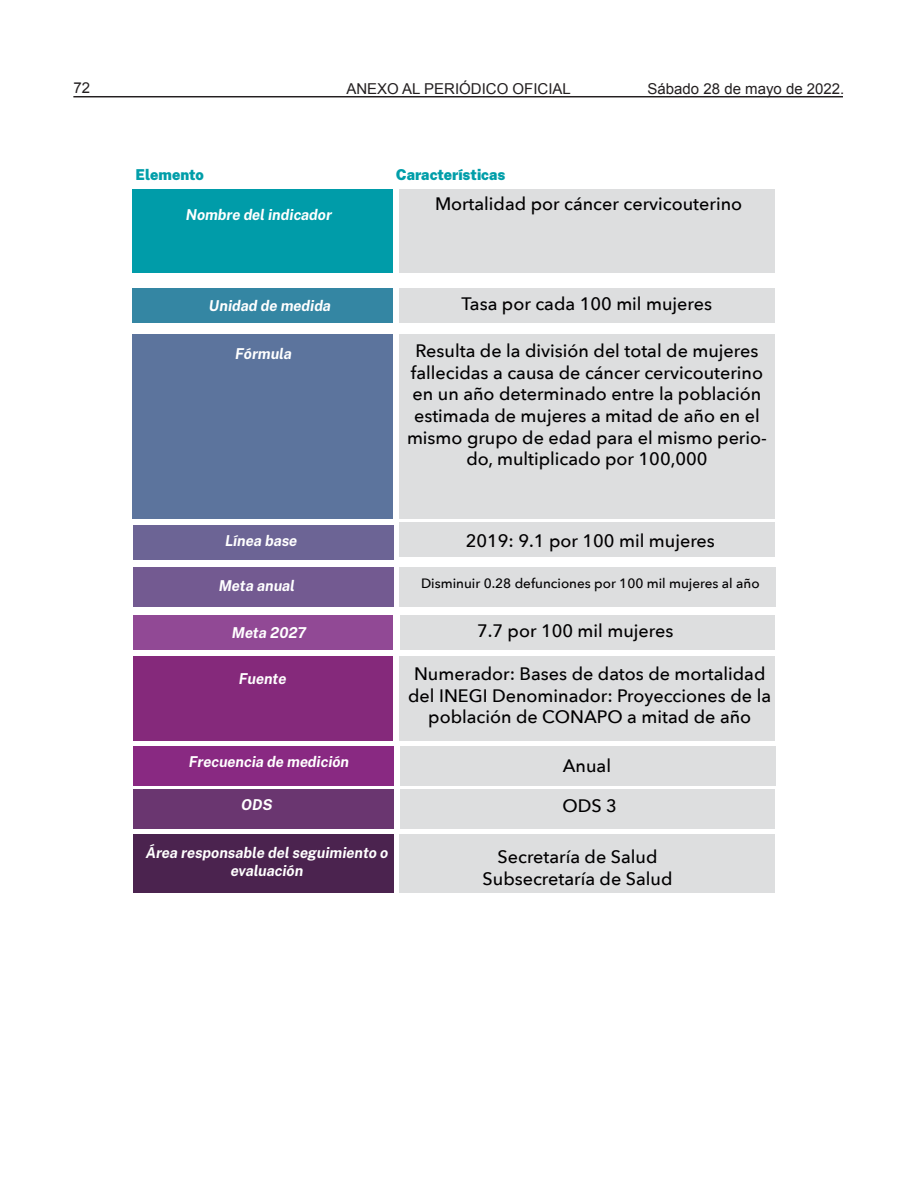
<style>
.page{position:relative;width:918px;height:1188px;background:#fff}
.page>*{position:absolute;margin:0;border:0;box-sizing:border-box;transform-origin:0 0}
.t1{font:500 18px/21.6px "Avenir Next";color:#010001;text-align:center}
.t2{font:italic 700 15px/18px "Public Sans";color:#fff;text-align:center}
.t3{font:15px "Arial";color:#231f20}
.t4{font:900 15px "Public Sans";color:#009ea9}
.t5{font:500 13.5px "Avenir Next";color:#010001}
</style>
<div class="page">
<hr style="left:73px;top:96px;width:770px;height:1px;background:#231f20">
<div style="left:132px;top:189px;width:261px;height:83px;background:#009ca9"></div>
<div style="left:132px;top:288px;width:261px;height:35px;background:#3486a3"></div>
<div style="left:132px;top:334px;width:261px;height:184px;background:#5c749d"></div>
<div style="left:133px;top:525px;width:260px;height:35px;background:#6c6495"></div>
<div style="left:133px;top:567px;width:260px;height:40px;background:#735a91"></div>
<div style="left:399px;top:189px;width:376px;height:83px;background:#dddedf"></div>
<div style="left:399px;top:288px;width:376px;height:35px;background:#dddedf"></div>
<div style="left:400px;top:334px;width:375px;height:184px;background:#dddedf"></div>
<div style="left:399px;top:522px;width:376px;height:35px;background:#dddedf"></div>
<div style="left:399px;top:567px;width:377px;height:40px;background:#dddedf"></div>
<div style="left:133px;top:615px;width:260px;height:35px;background:#914995"></div>
<div style="left:134px;top:789px;width:260px;height:40px;background:#6a3670"></div>
<div style="left:133px;top:656px;width:260px;height:85px;background:#85297b"></div>
<div style="left:133px;top:747px;width:261px;height:39px;background:#892982"></div>
<div style="left:133px;top:834px;width:260px;height:59px;background:#4b234f"></div>
<div style="left:400px;top:615px;width:375px;height:35px;background:#dddedf"></div>
<div style="left:399px;top:656px;width:376px;height:85px;background:#dddedf"></div>
<div style="left:400px;top:789px;width:375px;height:40px;background:#dddedf"></div>
<div style="left:399px;top:834px;width:376px;height:59px;background:#dddedf"></div>
<div style="left:400px;top:747px;width:376px;height:39px;background:#dddedf"></div>
<p class="t3" style="left:74px;top:78px;width:18px">72</p>
<p class="t3" style="left:346px;top:79px;width:226px">ANEXO AL PERIÓDICO OFICIAL</p>
<p class="t3" style="left:648px;top:79px;width:198px">Sábado 28 de mayo de 2022.</p>
<p class="t4" style="left:135px;top:163px;width:70px">Elemento</p>
<p class="t4" style="left:396px;top:163px;width:111px">Características</p>
<p class="t2" style="left:186px;top:205px;width:148px">Nombre del indicador</p>
<p class="t1" style="left:435px;top:192px;width:309px">Mortalidad por cáncer cervicouterino</p>
<p class="t2" style="left:209px;top:296px;width:124px">Unidad de medida</p>
<p class="t2" style="left:235px;top:343px;width:58px">Fórmula</p>
<p class="t1" style="left:461px;top:292px;width:252px">Tasa por cada 100 mil mujeres</p>
<p class="t1" style="left:407px;top:340px;width:361px">Resulta de la división del total de mujeres fallecidas a causa de cáncer cervicouterino en un año determinado entre la población estimada de mujeres a mitad de año en el mismo grupo de edad para el mismo perio&shy;do, multiplicado por 100,000</p>
<p class="t2" style="left:225px;top:531px;width:74px">Línea base</p>
<p class="t1" style="left:466px;top:530px;width:251px">2019: 9.1 por 100 mil mujeres</p>
<p class="t2" style="left:219px;top:576px;width:78px">Meta anual</p>
<p class="t5" style="left:421px;top:572px;width:340px">Disminuir 0.28 defunciones por 100 mil mujeres al año</p>
<p class="t2" style="left:232px;top:623px;width:76px">Meta 2027</p>
<p class="t2" style="left:239px;top:669px;width:49px">Fuente</p>
<p class="t1" style="left:477px;top:619px;width:198px">7.7 por 100 mil mujeres</p>
<p class="t1" style="left:408px;top:663px;width:364px">Numerador: Bases de datos de mortalidad del INEGI Denominador: Proyecciones de la población de CONAPO a mitad de año</p>
<p class="t2" style="left:189px;top:752px;width:162px">Frecuencia de medición</p>
<p class="t2" style="left:241px;top:795px;width:33px">ODS</p>
<p class="t2" style="left:146px;top:843px;width:244px">Área responsable del seguimiento o evaluación</p>
<p class="t1" style="left:563px;top:754px;width:50px">Anual</p>
<p class="t1" style="left:563px;top:794px;width:56px">ODS 3</p>
<p class="t1" style="left:483px;top:846px;width:191px">Secretaría de Salud<br>Subsecretaría de Salud</p>
</div>
